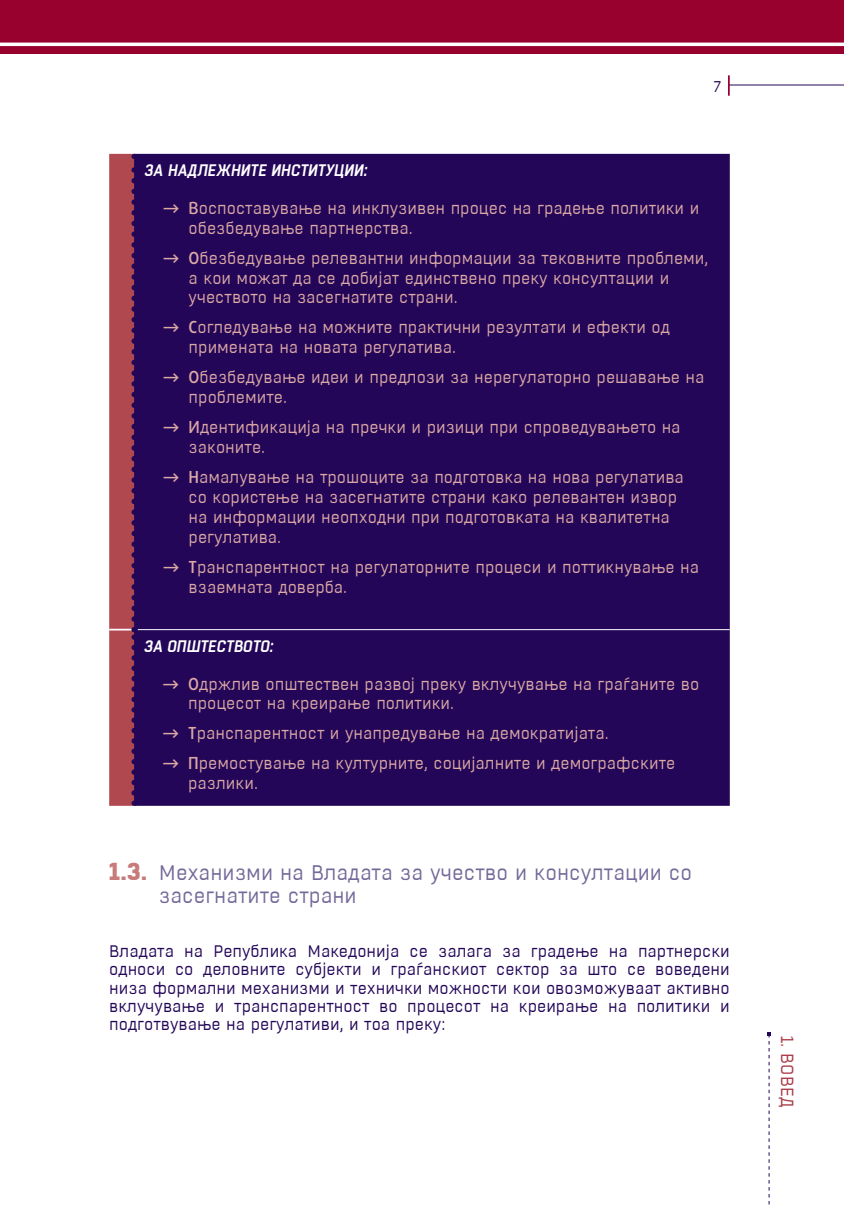
<style>
.page{position:relative;width:844px;height:1206px;background:#fff}
.page>*{position:absolute;margin:0;border:0;box-sizing:border-box;transform-origin:0 0}
.t1{font:21px/22.8px "Boxed";color:#746999}
.Body_Text_Indent{font:17.5px "Boxed";color:#aa3c48}
.t2{font:16.62px/19.9px "Boxed";color:#dca9a5}
.t3{font:16.62px/18.2px "Boxed";color:#230658;text-align:justify}
.t4{font:italic 600 16.62px "Boxed";color:#fff}
.t5{font:15.58px "Boxed";color:#230658}
.s1{font-family:"BD Daxline Pro";font-weight:500}
.s2{font-weight:800;font-size:24.5px;color:#c77b7b}
</style>
<div class="page">
<hr style="left:728px;top:85px;width:115px;height:1px;background:#230658">
<hr style="left:727px;top:75px;width:2px;height:21px;background:#98012d">
<div style="left:0;top:0;width:843px;height:54px;background:#98012d"></div>
<hr style="left:0;top:43px;width:843px;height:3px;background:#fff">
<svg style="left:767px;top:1032px;width:3px;height:173px"></svg>
<div style="left:137px;top:154px;width:592px;height:651px;background:#230658"></div>
<hr style="left:137px;top:629px;width:592px;height:1px;background:#fff">
<svg style="left:109px;top:154px;width:28px;height:651px"></svg>
<hr style="left:109px;top:628px;width:22px;height:2px;background:#fff">
<p class="t5" style="left:713px;top:77px;width:9px">7</p>
<p class="t4" style="left:144px;top:159px;width:224px">ЗА НАДЛЕЖНИТЕ ИНСТИТУЦИИ:</p>
<p class="t2" style="left:189px;top:198px;width:512px;text-indent:-25px"><span class="s1">→ В</span>оспоставување на инклузивен процес на градење политики и обезбедување партнерства.</p>
<p class="t2" style="left:189px;top:248px;width:521px;text-indent:-25px"><span class="s1">→ О</span>безбедување релевантни информации за тековните проблеми, а кои можат да се добијат единствено преку консултации и учеството на засегнатите страни.</p>
<p class="t2" style="left:189px;top:318px;width:482px;text-indent:-25px"><span class="s1">→ С</span>огледување на можните практични резултати и ефекти од примената на новата регулатива.</p>
<p class="t2" style="left:189px;top:368px;width:517px;text-indent:-25px"><span class="s1">→ О</span>безбедување идеи и предлози за нерегулаторно решавање на проблемите.</p>
<p class="t2" style="left:189px;top:417px;width:493px;text-indent:-25px"><span class="s1">→ И</span>дентификација на пречки и ризици при спроведувањето на законите.</p>
<p class="t2" style="left:189px;top:467px;width:496px;text-indent:-25px"><span class="s1">→ Н</span>амалување на трошоците за подготовка на нова регулатива со користење на засегнатите страни како релевантен извор на информации неопходни при подготовката на квалитетна регулатива.</p>
<p class="t2" style="left:189px;top:557px;width:512px;text-indent:-25px"><span class="s1">→ Т</span>ранспарентност на регулаторните процеси и поттикнување на взаемната доверба.</p>
<p class="t4" style="left:143px;top:635px;width:131px">ЗА ОПШТЕСТВОТО:</p>
<p class="t2" style="left:188px;top:674px;width:512px;text-indent:-25px"><span class="s1">→ О</span>држлив општествен развој преку вклучување на граѓаните во процесот на креирање политики.</p>
<p class="t2" style="left:163px;top:724px;width:446px"><span class="s1">→ Т</span>ранспарентност и унапредување на демократијата.</p>
<p class="t2" style="left:188px;top:753px;width:488px;text-indent:-25px"><span class="s1">→ П</span>ремостување на културните, социјалните и демографските разлики.</p>
<p class="t1" style="left:159px;top:861px;width:534px;text-indent:-50px"><span class="s2">1.3.</span> Механизми на Владата за учество и консултации со засегнатите страни</p>
<p class="t3" style="left:109px;top:942px;width:622px">Владата на Република Македонија се залага за градење на партнерски односи со деловните субјекти и граѓанскиот сектор за што се воведени низа формални механизми и технички можности кои овозможуваат активно вклучување и транспарентност во процесот на креирање на политики и подготвување на регулативи, и тоа преку:</p>
<p class="Body_Text_Indent" style="left:798px;top:1035px;width:73px;rotate:90deg">1. ВОВЕД</p>
</div>
